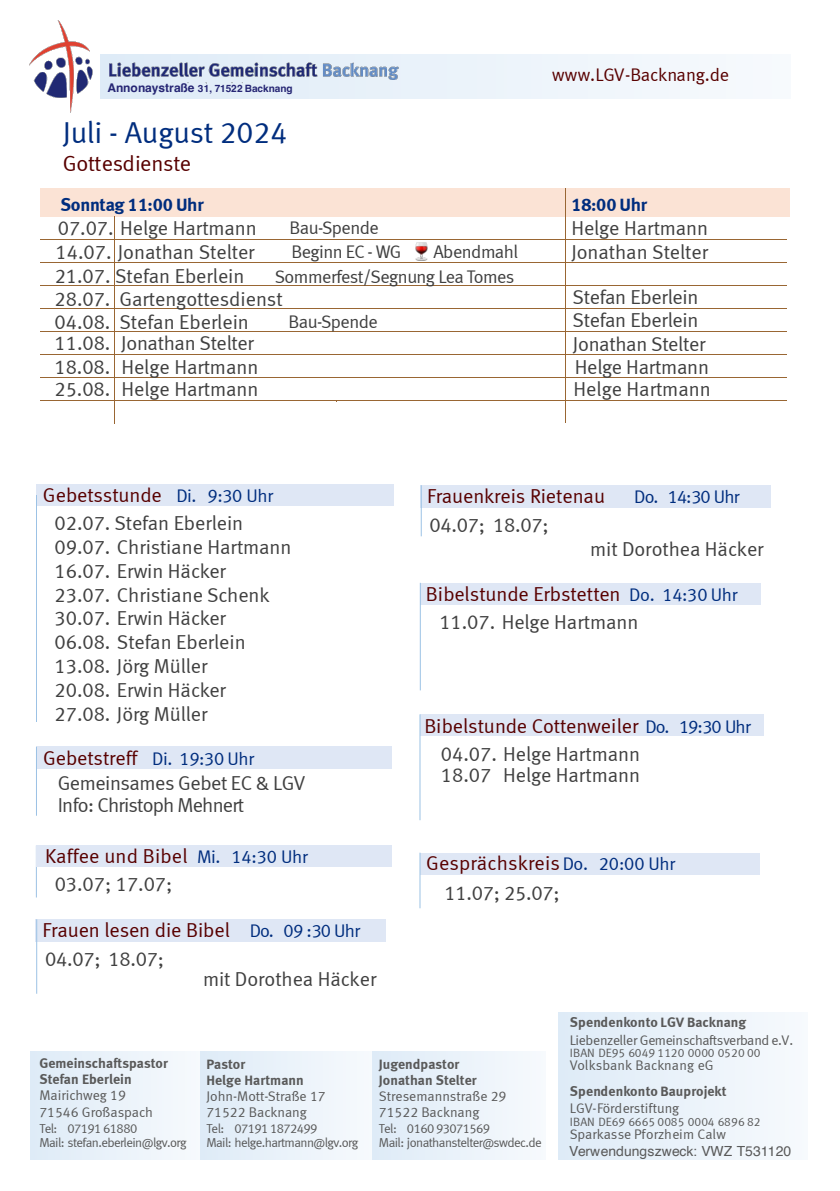
<style>
.page{position:relative;width:840px;height:1191px;background:#fff}
.page>*{position:absolute;margin:0;border:0;box-sizing:border-box;transform-origin:0 0}
.t1{font:30.2px "Meta Normal LF";letter-spacing:-.005em;color:#002d7e}
.t2{font:22px "Meta Normal LF";letter-spacing:-.01em;color:#580000}
.t3{font:20.2px/24px "Meta Normal LF";letter-spacing:-.005em;color:#404040}
.t4{font:20.2px/27.8px "Meta Normal LF";letter-spacing:-.005em;color:#580000}
.t5{font:20.2px/25px "Meta Normal LF";letter-spacing:-.025em;color:#404040}
.t6{font:20.2px "Meta Normal LF";letter-spacing:-.04em;color:#404040}
.t7{font:18.2px "Meta Normal LF";letter-spacing:-.03em;color:#404040}
.t8{font:18.2px "Meta Bold LF";letter-spacing:-.01em;color:#002d7e}
.t9{font:18.2px "Meta Normal LF";letter-spacing:-.015em;color:#580000}
.t10{font:18.2px "Meta Normal LF";letter-spacing:-.05em;color:#002d7e}
.t11{font:14px/16.2px "Meta Normal LF";letter-spacing:-.005em;color:#595959}
.t12{font:14px/16px "Meta Bold LF";letter-spacing:.005em;color:#595959}
.t13{font:14px "Meta Normal LF";letter-spacing:-.025em;color:#595959}
.t14{font:14px "Helvetica";letter-spacing:-.005em;color:#595959}
.t15{font:13px/14px "Meta Normal LF";letter-spacing:-.045em;color:#595959}
.t16{font:12px "Meta Normal LF";letter-spacing:.01em;color:#595959}
.t17{font:700 10px "Helvetica";letter-spacing:-.01em;color:#262674}
.s1{font-size:12px}
.s2{color:#580000}
.s3{font-size:18.2px;color:#002d7e}
.s4{color:#404040}
</style>
<div class="page">
<div style="left:100px;top:55px;width:689px;height:44px;background:#f0f6fb"></div>
<img style="left:29px;top:20px;width:373px;height:92px">
<div style="left:107px;top:80px;width:295px;height:13px;background:#e3eef8"></div>
<div style="left:558px;top:1013px;width:249px;height:146px;background:#eaf2fa"></div>
<img style="left:559px;top:1019px;width:247px;height:137px">
<div style="left:30px;top:1051px;width:170px;height:108px;background:#eaf2fa"></div>
<div style="left:200px;top:1051px;width:172px;height:108px;background:#eaf2fa"></div>
<div style="left:40px;top:189px;width:525px;height:28px;background:#fbe3d5"></div>
<div style="left:565px;top:189px;width:224px;height:28px;background:#fbe3d5"></div>
<hr style="left:40px;top:239px;width:74px;height:1px;background:#963">
<hr style="left:114px;top:239px;width:222px;height:1px;background:#963">
<hr style="left:336px;top:239px;width:229px;height:1px;background:#963">
<hr style="left:565px;top:239px;width:221px;height:1px;background:#963">
<hr style="left:40px;top:262px;width:74px;height:1px;background:#963">
<hr style="left:114px;top:262px;width:222px;height:1px;background:#963">
<hr style="left:336px;top:262px;width:229px;height:1px;background:#963">
<hr style="left:565px;top:262px;width:221px;height:1px;background:#963">
<hr style="left:40px;top:285px;width:74px;height:1px;background:#963">
<hr style="left:114px;top:285px;width:222px;height:1px;background:#963">
<hr style="left:336px;top:285px;width:229px;height:1px;background:#963">
<hr style="left:565px;top:285px;width:221px;height:1px;background:#963">
<hr style="left:40px;top:308px;width:74px;height:1px;background:#963">
<hr style="left:114px;top:308px;width:222px;height:1px;background:#963">
<hr style="left:336px;top:308px;width:229px;height:1px;background:#963">
<hr style="left:565px;top:308px;width:221px;height:1px;background:#963">
<hr style="left:40px;top:331px;width:74px;height:1px;background:#963">
<hr style="left:114px;top:331px;width:222px;height:1px;background:#963">
<hr style="left:336px;top:331px;width:229px;height:1px;background:#963">
<hr style="left:565px;top:331px;width:221px;height:1px;background:#963">
<hr style="left:40px;top:354px;width:74px;height:1px;background:#963">
<hr style="left:114px;top:354px;width:222px;height:1px;background:#963">
<hr style="left:336px;top:354px;width:229px;height:1px;background:#963">
<hr style="left:565px;top:354px;width:221px;height:1px;background:#963">
<hr style="left:40px;top:377px;width:74px;height:1px;background:#963">
<hr style="left:114px;top:377px;width:222px;height:1px;background:#963">
<hr style="left:336px;top:377px;width:229px;height:1px;background:#963">
<hr style="left:565px;top:377px;width:221px;height:1px;background:#963">
<hr style="left:40px;top:400px;width:74px;height:1px;background:#963">
<hr style="left:114px;top:400px;width:222px;height:1px;background:#963">
<hr style="left:336px;top:400px;width:229px;height:1px;background:#963">
<hr style="left:565px;top:400px;width:221px;height:1px;background:#963">
<div style="left:36px;top:484px;width:357px;height:22px;background:#dfe7f5"></div>
<div style="left:36px;top:747px;width:356px;height:22px;background:#dfe7f5"></div>
<hr style="left:36px;top:495px;width:1px;height:226px;background:#9cc2e5">
<div style="left:420px;top:583px;width:340px;height:21px;background:#dfe7f5"></div>
<div style="left:420px;top:714px;width:343px;height:22px;background:#dfe7f5"></div>
<hr style="left:36px;top:845px;width:1px;height:52px;background:#9cc2e5">
<div style="left:420px;top:852px;width:339px;height:22px;background:#dfe7f5"></div>
<div style="left:37px;top:845px;width:355px;height:22px;background:#dfe7f5"></div>
<hr style="left:419px;top:583px;width:1px;height:107px;background:#9cc2e5">
<hr style="left:36px;top:747px;width:1px;height:68px;background:#9cc2e5">
<hr style="left:419px;top:852px;width:1px;height:56px;background:#9cc2e5">
<hr style="left:419px;top:714px;width:1px;height:106px;background:#9cc2e5">
<svg style="left:565px;top:189px;width:1px;height:233px"></svg>
<svg style="left:114px;top:217px;width:1px;height:207px"></svg>
<div style="left:420px;top:485px;width:349px;height:23px;background:#dfe7f5"></div>
<hr style="left:420px;top:485px;width:1px;height:51px;background:#9cc2e5">
<div style="left:35px;top:919px;width:350px;height:23px;background:#dfe7f5"></div>
<hr style="left:36px;top:919px;width:1px;height:74px;background:#9cc2e5">
<div style="left:372px;top:1051px;width:173px;height:108px;background:#eaf2fa"></div>
<img style="left:415px;top:242px;width:12px;height:18px">
<p class="t17" style="left:107px;top:84px;width:186px"><span class="s1">Annonaystraße</span> 31, 71522 Backnang</p>
<h1 class="t1" style="left:63px;top:119px;width:226px">Juli - August 2024</h1>
<p class="t2" style="left:63px;top:154px;width:130px">Gottesdienste</p>
<p class="t8" style="left:61px;top:196px;width:144px">Sonntag 11:00 Uhr</p>
<p class="t9" style="left:551px;top:67px;width:178px">www.LGV-Backnang.de</p>
<p class="t8" style="left:571px;top:196px;width:77px">18:00 Uhr</p>
<p class="t3" style="left:58px;top:217px;width:200px">07.07. Helge Hartmann</p>
<p class="t3" style="left:571px;top:218px;width:138px">Helge Hartmann</p>
<p class="t3" style="left:56px;top:241px;width:200px">14.07. Jonathan Stelter</p>
<p class="t3" style="left:571px;top:241px;width:138px">Jonathan Stelter</p>
<p class="t3" style="left:54px;top:266px;width:229px;line-height:22.4px">21.07. Stefan Eberlein<br>28.07. Gartengottesdienst<br>04.08. Stefan Eberlein<br>11.08. Jonathan Stelter</p>
<p class="t7" style="left:289px;top:220px;width:91px">Bau-Spende</p>
<p class="t7" style="left:291px;top:243px;width:111px">Beginn EC - WG</p>
<p class="t7" style="left:274px;top:268px;width:241px">Sommerfest/Segnung Lea Tomes</p>
<p class="t7" style="left:433px;top:243px;width:86px">Abendmahl</p>
<p class="t3" style="left:572px;top:287px;width:127px;line-height:23px">Stefan Eberlein<br>Stefan Eberlein</p>
<p class="t7" style="left:288px;top:314px;width:91px">Bau-Spende</p>
<p class="t3" style="left:572px;top:333px;width:137px;line-height:23px">Jonathan Stelter<br>Helge Hartmann</p>
<p class="t3" style="left:54px;top:356px;width:205px;line-height:22.6px">18.08. Helge Hartmann<br>25.08. Helge Hartmann</p>
<p class="t3" style="left:573px;top:378px;width:138px">Helge Hartmann</p>
<p class="t3" style="left:54px;top:483px;width:220px;line-height:27.4px;text-indent:-12px"><span class="s2">Gebetsstunde</span> <span class="s3">Di. 9:30 Uhr<br></span>02.07. Stefan Eberlein</p>
<p class="t3" style="left:54px;top:536px;width:238px">09.07. Christiane Hartmann<br>16.07. Erwin Häcker<br>23.07. Christiane Schenk<br>30.07. Erwin Häcker<br>06.08. Stefan Eberlein<br>13.08. Jörg Müller<br>20.08. Erwin Häcker<br>27.08. Jörg Müller</p>
<p class="t5" style="left:58px;top:746px;width:249px;text-indent:-15px"><span class="s2">Gebetstreff</span> <span class="s3">Di. 19:30 Uhr<br></span>Gemeinsames Gebet EC &amp; LGV</p>
<p class="t6" style="left:58px;top:796px;width:188px">Info: Christoph Mehnert</p>
<p class="t4" style="left:55px;top:844px;width:254px;line-height:27.2px;text-indent:-10px">Kaffee und Bibel <span class="s3">Mi. 14:30 Uhr<br></span><span class="s4">03.07; 17.07;</span></p>
<p class="t4" style="left:43px;top:917px;width:319px;line-height:28.6px">Frauen lesen die Bibel <span class="s3">Do. 09 :30 Uhr<br></span><span class="s4">04.07; 18.07;</span></p>
<p class="t3" style="left:203px;top:967px;width:175px">mit Dorothea Häcker</p>
<p class="t4" style="left:427px;top:483px;width:179px">Frauenkreis Rietenau</p>
<p class="t10" style="left:634px;top:489px;width:107px">Do. 14:30 Uhr</p>
<p class="t3" style="left:429px;top:514px;width:121px">04.07; 18.07;</p>
<p class="t3" style="left:590px;top:538px;width:175px">mit Dorothea Häcker</p>
<p class="t4" style="left:439px;top:581px;width:299px;text-indent:-13px">Bibelstunde Erbstetten <span class="s3">Do. 14:30 Uhr<br></span><span class="s4">11.07. Helge Hartmann</span></p>
<p class="t4" style="left:440px;top:712px;width:311px;line-height:29px;text-indent:-17px">Bibelstunde Cottenweiler <span class="s3">Do. 19:30 Uhr<br></span><span class="s4">04.07. Helge Hartmann</span></p>
<p class="t3" style="left:440px;top:764px;width:200px">18.07 Helge Hartmann</p>
<p class="t4" style="left:444px;top:849px;width:232px;line-height:30px;text-indent:-18px">Gesprächskreis <span class="s3">Do. 20:00 Uhr<br></span><span class="s4">11.07; 25.07;</span></p>
<p class="t12" style="left:39px;top:1056px;width:130px">Gemeinschaftspastor<br>Stefan Eberlein</p>
<p class="t11" style="left:39px;top:1088px;width:115px">Mairichweg 19<br>71546 Großaspach</p>
<p class="t15" style="left:39px;top:1121px;width:148px">Tel: 07191 61880<br>Mail: stefan.eberlein@lgv.org</p>
<p class="t12" style="left:206px;top:1056px;width:99px">Pastor<br>Helge Hartmann</p>
<p class="t11" style="left:206px;top:1088px;width:121px">John-Mott-Straße 17<br>71522 Backnang</p>
<p class="t15" style="left:206px;top:1122px;width:153px">Tel: 07191 1872499<br>Mail: helge.hartmann@lgv.org</p>
<p class="t12" style="left:379px;top:1056px;width:99px">Jugendpastor<br>Jonathan Stelter</p>
<p class="t11" style="left:379px;top:1088px;width:129px">Stresemannstraße 29<br>71522 Backnang</p>
<p class="t15" style="left:379px;top:1122px;width:164px">Tel: 0160 93071569<br>Mail: jonathanstelter@swdec.de</p>
<p class="t12" style="left:569px;top:1015px;width:178px">Spendenkonto LGV Backnang</p>
<p class="t13" style="left:569px;top:1034px;width:225px">Liebenzeller Gemeinschaftsverband e.V.</p>
<p class="t16" style="left:569px;top:1047px;width:192px">IBAN DE95 6049 1120 0000 0520 00</p>
<p class="t11" style="left:569px;top:1058px;width:145px">Volksbank Backnang eG</p>
<p class="t12" style="left:569px;top:1083px;width:158px">Spendenkonto Bauprojekt</p>
<p class="t11" style="left:569px;top:1101px;width:111px">LGV-Förderstiftung</p>
<p class="t16" style="left:569px;top:1116px;width:192px">IBAN DE69 6665 0085 0004 6896 82</p>
<p class="t11" style="left:569px;top:1126px;width:157px">Sparkasse Pforzheim Calw</p>
<p class="t14" style="left:568px;top:1145px;width:224px">Verwendungszweck: VWZ T531120</p>
</div>
